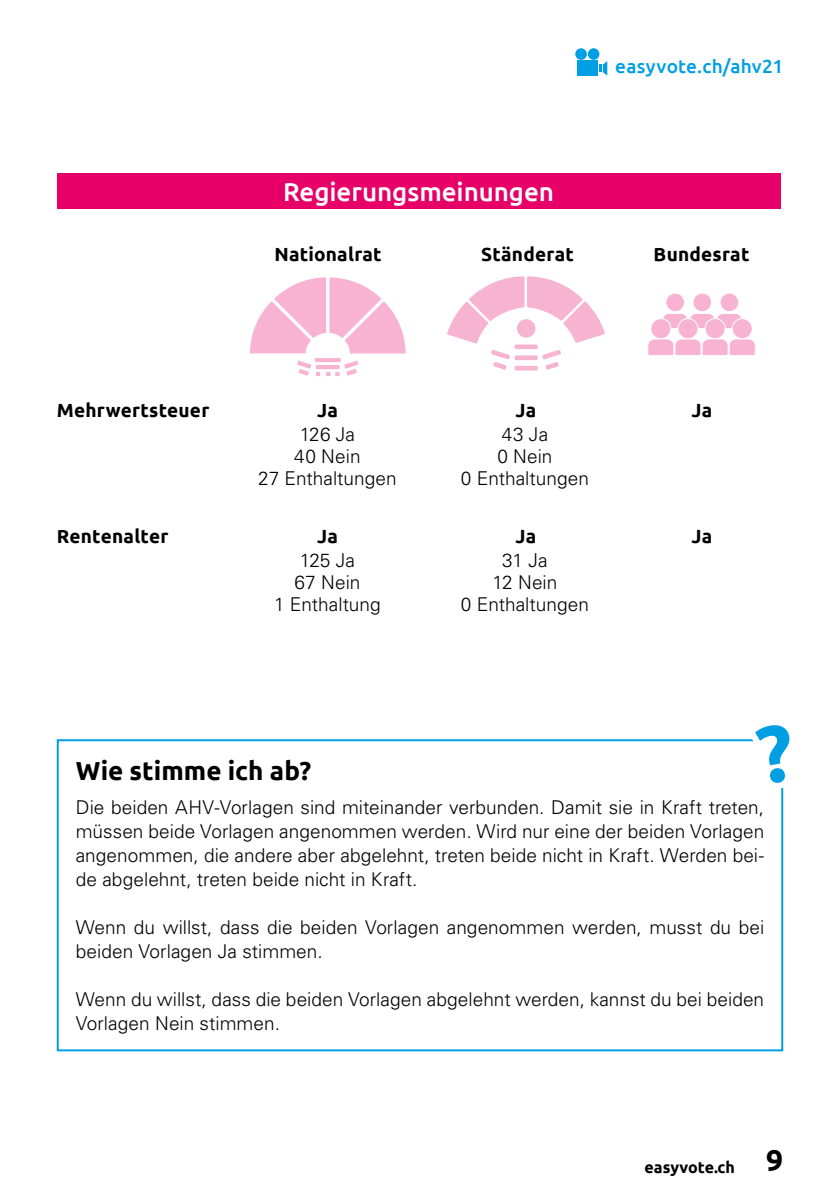
<style>
.page{position:relative;width:840px;height:1191px;background:#fff}
.page>*{position:absolute;margin:0;border:0;box-sizing:border-box;transform-origin:0 0}
.t1{font:500 26px "Ubuntu";letter-spacing:-.005em;color:#fff}
.t2{font:700 26px "Ubuntu";color:#000}
.t3{font:300 19px/22px "Univers LT Std";color:#000;text-align:center}
.t4{font:700 19px "Ubuntu";letter-spacing:.01em;color:#000}
.t5{font:500 19px "Ubuntu";letter-spacing:.01em;color:#009fe3}
.t6{font:700 16px "Ubuntu";color:#000}
.s1{font-size:30px}
</style>
<div class="page">
<div style="left:57px;top:739px;width:725px;height:312px;border:2px solid #009fe3"></div>
<svg style="left:250px;top:277px;width:156px;height:99px"></svg>
<svg style="left:447px;top:276px;width:157px;height:95px"></svg>
<svg style="left:665px;top:293px;width:19px;height:19px"></svg>
<div style="left:665px;top:293px;width:19px;height:19px;border:1px solid #fff;border-radius:50%"></div>
<svg style="left:692px;top:293px;width:19px;height:19px"></svg>
<div style="left:692px;top:293px;width:19px;height:19px;border:1px solid #fff;border-radius:50%"></div>
<svg style="left:719px;top:293px;width:19px;height:19px"></svg>
<div style="left:719px;top:293px;width:19px;height:19px;border:1px solid #fff;border-radius:50%"></div>
<svg style="left:663px;top:314px;width:78px;height:14px"></svg>
<svg style="left:650px;top:318px;width:20px;height:21px"></svg>
<div style="left:650px;top:318px;width:21px;height:21px;border:1px solid #fff;border-radius:50%"></div>
<svg style="left:677px;top:318px;width:21px;height:21px"></svg>
<svg style="left:704px;top:318px;width:21px;height:21px"></svg>
<svg style="left:731px;top:318px;width:20px;height:21px"></svg>
<div style="left:731px;top:318px;width:21px;height:21px;border:1px solid #fff;border-radius:50%"></div>
<svg style="left:648px;top:338px;width:107px;height:18px"></svg>
<div style="left:57px;top:173px;width:723px;height:36px;background:#e60067"></div>
<div style="left:577px;top:61px;width:20px;height:15px;background:#009fe3"></div>
<svg style="left:599px;top:61px;width:8px;height:15px"></svg>
<div style="left:587px;top:48px;width:12px;height:12px;background:#009fe3;border-radius:50%"></div>
<div style="left:575px;top:48px;width:11px;height:12px;background:#009fe3;border-radius:50%"></div>
<svg style="left:754px;top:739px;width:30px;height:46px"></svg>
<h1 class="t1" style="left:283px;top:176px;width:272px">Regierungsmeinungen</h1>
<p class="t5" style="left:615px;top:54px;width:169px">easyvote.ch/ahv21</p>
<p class="t4" style="left:274px;top:242px;width:109px">Nationalrat</p>
<p class="t4" style="left:481px;top:242px;width:94px">Ständerat</p>
<p class="t4" style="left:653px;top:242px;width:97px">Bundesrat</p>
<p class="t4" style="left:57px;top:399px;width:154px">Mehrwertsteuer</p>
<p class="t4" style="left:317px;top:399px;width:22px">Ja</p>
<p class="t4" style="left:515px;top:399px;width:22px">Ja</p>
<p class="t4" style="left:691px;top:399px;width:22px">Ja</p>
<p class="t3" style="left:460px;top:423px;width:129px">43 Ja<br>0 Nein<br>0 Enthaltungen</p>
<p class="t3" style="left:258px;top:423px;width:140px">126 Ja<br>40 Nein<br>27 Enthaltungen</p>
<p class="t4" style="left:57px;top:525px;width:113px">Rentenalter</p>
<p class="t4" style="left:317px;top:525px;width:22px">Ja</p>
<p class="t4" style="left:515px;top:525px;width:22px">Ja</p>
<p class="t4" style="left:691px;top:525px;width:22px">Ja</p>
<p class="t3" style="left:460px;top:549px;width:129px">31 Ja<br>12 Nein<br>0 Enthaltungen</p>
<p class="t3" style="left:274px;top:549px;width:108px">125 Ja<br>67 Nein<br>1 Enthaltung</p>
<h1 class="t2" style="left:76px;top:755px;width:237px">Wie stimme ich ab?</h1>
<p class="t3" style="left:76px;top:795px;width:689px;line-height:24px;text-align:justify">Die beiden AHV-Vorlagen sind miteinander verbunden. Damit sie in Kraft treten, müssen beide Vorlagen angenommen werden. Wird nur eine der beiden Vorlagen angenommen, die andere aber abgelehnt, treten beide nicht in Kraft. Werden bei&shy;de abgelehnt, treten beide nicht in Kraft.</p>
<p class="t3" style="left:76px;top:915px;width:689px;line-height:24px;text-align:left">Wenn du willst, dass die beiden Vorlagen angenommen werden, musst du bei beiden Vorlagen Ja stimmen.</p>
<p class="t3" style="left:76px;top:987px;width:689px;line-height:24px;text-align:left">Wenn du willst, dass die beiden Vorlagen abgelehnt werden, kannst du bei beiden<br>Vorlagen Nein stimmen.</p>
<p class="t6" style="left:644px;top:1157px;width:140px">easyvote.ch <span class="s1">9</span></p>
</div>
